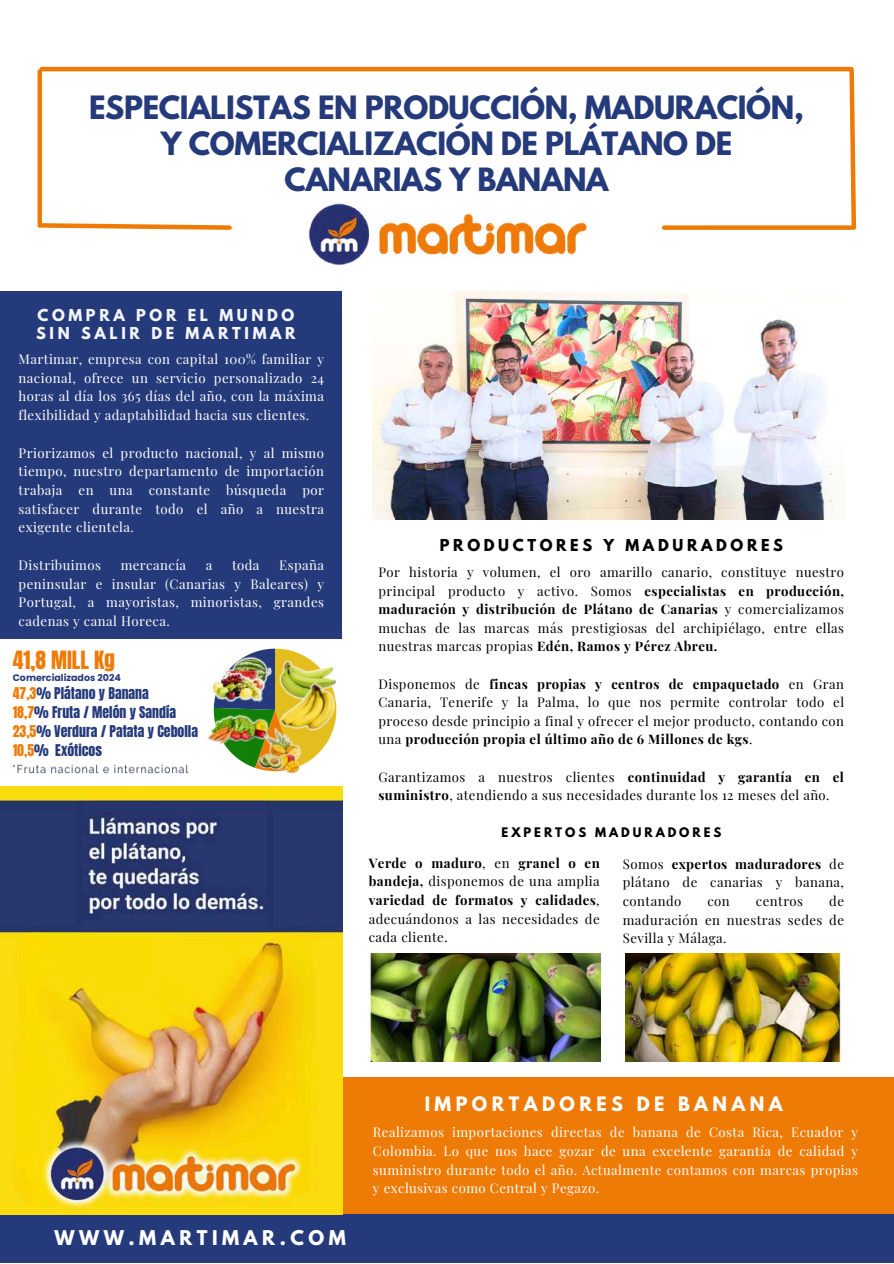
<style>
.page{position:relative;width:894px;height:1264px;background:#fff}
.page>*{position:absolute;margin:0;border:0;box-sizing:border-box;transform-origin:0 0}
.t1{font:700 28.5px/36px "League Spartan";letter-spacing:-.01em;color:#253a7a;text-align:center}
.t2{font:21.45px "Anton";color:#ef7b07}
.t3{font:700 18px "League Spartan";letter-spacing:.25em;color:#fff}
.t4{font:700 17.7px "League Spartan";letter-spacing:.25em;color:#fff}
.t5{font:700 14.55px/17.5px "League Spartan";letter-spacing:.25em;color:#f3f5f9}
.t6{font:700 14.55px "League Spartan";letter-spacing:.25em;color:#000}
.t7{font:13.8px/19px "Anton";color:#253a7a}
.t8{font:13.2px/18.6px "Playfair Display";letter-spacing:.035em;color:#000;text-align:justify}
.t9{font:13.2px/18.8px "Playfair Display";letter-spacing:.035em;color:#fff;text-align:justify}
.t10{font:700 11.7px "League Spartan";letter-spacing:.25em;color:#000}
.t11{font:700 9.45px "Poppins";color:#253a7a}
.s1{font-weight:700}
.s2{color:#ef7b07}
</style>
<div class="page">
<div style="left:0;top:291px;width:341px;height:347px;background:#253a7a"></div>
<svg style="left:37px;top:221px;width:195px;height:9px"></svg>
<hr style="left:38px;top:71px;width:4px;height:155px;background:#ef7b07">
<svg style="left:846px;top:67px;width:11px;height:163px"></svg>
<hr style="left:42px;top:67px;width:809px;height:4px;background:#ef7b07">
<div style="left:664px;top:225px;width:187px;height:5px;background:#ef7b07"></div>
<img style="left:308px;top:202px;width:279px;height:63px">
<div style="left:328px;top:1076px;width:565px;height:138px;background:#ef7b07"></div>
<img style="left:368px;top:953px;width:232px;height:108px">
<img style="left:625px;top:953px;width:216px;height:108px">
<div style="left:0;top:1214px;width:893px;height:49px;background:#253a7a"></div>
<img style="left:373px;top:291px;width:462px;height:229px">
<img style="left:0;top:786px;width:342px;height:428px">
<svg style="left:214px;top:648px;width:116px;height:123px"></svg>
<img style="left:272px;top:654px;width:62px;height:24px">
<img style="left:222px;top:656px;width:51px;height:37px">
<img style="left:272px;top:678px;width:65px;height:60px">
<img style="left:212px;top:671px;width:56px;height:31px">
<img style="left:207px;top:714px;width:67px;height:33px">
<img style="left:254px;top:723px;width:55px;height:47px">
<img style="left:275px;top:754px;width:25px;height:19px">
<img style="left:257px;top:754px;width:26px;height:15px">
<img style="left:13px;top:764px;width:176px;height:10px">
<h1 class="t1" style="left:89px;top:93px;width:716px">ESPECIALISTAS EN PRODUCCIÓN, MADURACIÓN,<br>Y COMERCIALIZACIÓN DE PLÁTANO DE<br>CANARIAS Y BANANA</h1>
<p class="t5" style="left:36px;top:308px;width:261px">COMPRA POR EL MUNDO<br>SIN SALIR DE MARTIMAR</p>
<p class="t9" style="left:19px;top:349px;width:307px">Martimar, empresa con capital 100% familiar y nacional, ofrece un servicio personalizado 24 horas al día los 365 días del año, con la máxima flexibilidad y adaptabilidad hacia sus clientes.</p>
<p class="t9" style="left:19px;top:443px;width:307px">Priorizamos el producto nacional, y al mismo tiempo, nuestro departamento de importación trabaja en una constante búsqueda por satisfacer durante todo el año a nuestra exigente clientela.</p>
<p class="t9" style="left:19px;top:555px;width:84px">Distribuimos</p>
<p class="t9" style="left:121px;top:555px;width:67px">mercancía</p>
<p class="t9" style="left:206px;top:555px;width:8px">a</p>
<p class="t9" style="left:232px;top:555px;width:29px">toda</p>
<p class="t6" style="left:440px;top:538px;width:344px">PRODUCTORES Y MADURADORES</p>
<p class="t9" style="left:19px;top:555px;width:307px;text-indent:260px">España peninsular e insular (Canarias y Baleares) y Portugal, a mayoristas, minoristas, grandes cadenas y canal Horeca.</p>
<p class="t8" style="left:378px;top:562px;width:467px">Por historia y volumen, el oro amarillo canario, constituye nuestro principal producto y activo. Somos <span class="s1">especialistas en producción, maduración y distribución de Plátano de Canarias</span> y comercializamos muchas de las marcas más prestigiosas del archipiélago, entre ellas nuestras marcas propias <span class="s1">Edén, Ramos y Pérez Abreu.</span></p>
<p class="t8" style="left:378px;top:673px;width:467px">Disponemos de <span class="s1">fincas propias y centros de empaquetado</span> en Gran Canaria, Tenerife y la Palma, lo que nos permite controlar todo el proceso desde principio a final y ofrecer el mejor producto, contando con una <span class="s1">producción propia el último año de 6 Millones de kgs</span>.</p>
<p class="t8" style="left:378px;top:766px;width:467px">Garantizamos a nuestros clientes <span class="s1">continuidad y garantía en el suministro</span>, atendiendo a sus necesidades durante los 12 meses del año.</p>
<h2 class="t2" style="left:13px;top:644px;width:104px">41,8 MILL Kg</h2>
<p class="t11" style="left:13px;top:671px;width:110px">Comercializados 2024</p>
<p class="t7" style="left:13px;top:683px;width:187px"><span class="s2">47,3</span>% Plátano y Banana<br><span class="s2">18,7</span>% Fruta / Melón y Sandía<br><span class="s2">23,5</span>% Verdura / Patata y Cebolla<br><span class="s2">10,5</span>% Exóticos</p>
<p class="t10" style="left:501px;top:826px;width:221px">EXPERTOS MADURADORES</p>
<p class="t8" style="left:368px;top:853px;width:232px"><span class="s1">Verde o maduro</span>, en <span class="s1">granel o en bandeja,</span> disponemos de una amplia <span class="s1">variedad de formatos y calidades</span>, adecuándonos a las necesidades de cada cliente.</p>
<p class="t8" style="left:622px;top:854px;width:223px">Somos <span class="s1">expertos maduradores</span> de plátano de canarias y banana, contando</p>
<p class="t8" style="left:622px;top:891px;width:223px;text-indent:206px">de maduración en nuestras sedes de Sevilla y Málaga.</p>
<p class="t8" style="left:707px;top:891px;width:24px">con</p>
<p class="t8" style="left:755px;top:891px;width:49px">centros</p>
<h3 class="t3" style="left:54px;top:1228px;width:293px">WWW.MARTIMAR.COM</h3>
<h3 class="t4" style="left:424px;top:1095px;width:359px">IMPORTADORES DE BANANA</h3>
<p class="t9" style="left:373px;top:1122px;width:486px">Realizamos importaciones directas de banana de Costa Rica, Ecuador y Colombia. Lo que nos hace gozar de una excelente garantía de calidad y suministro durante todo el año. Actualmente contamos con marcas propias y exclusivas como Central y Pegazo.</p>
</div>
